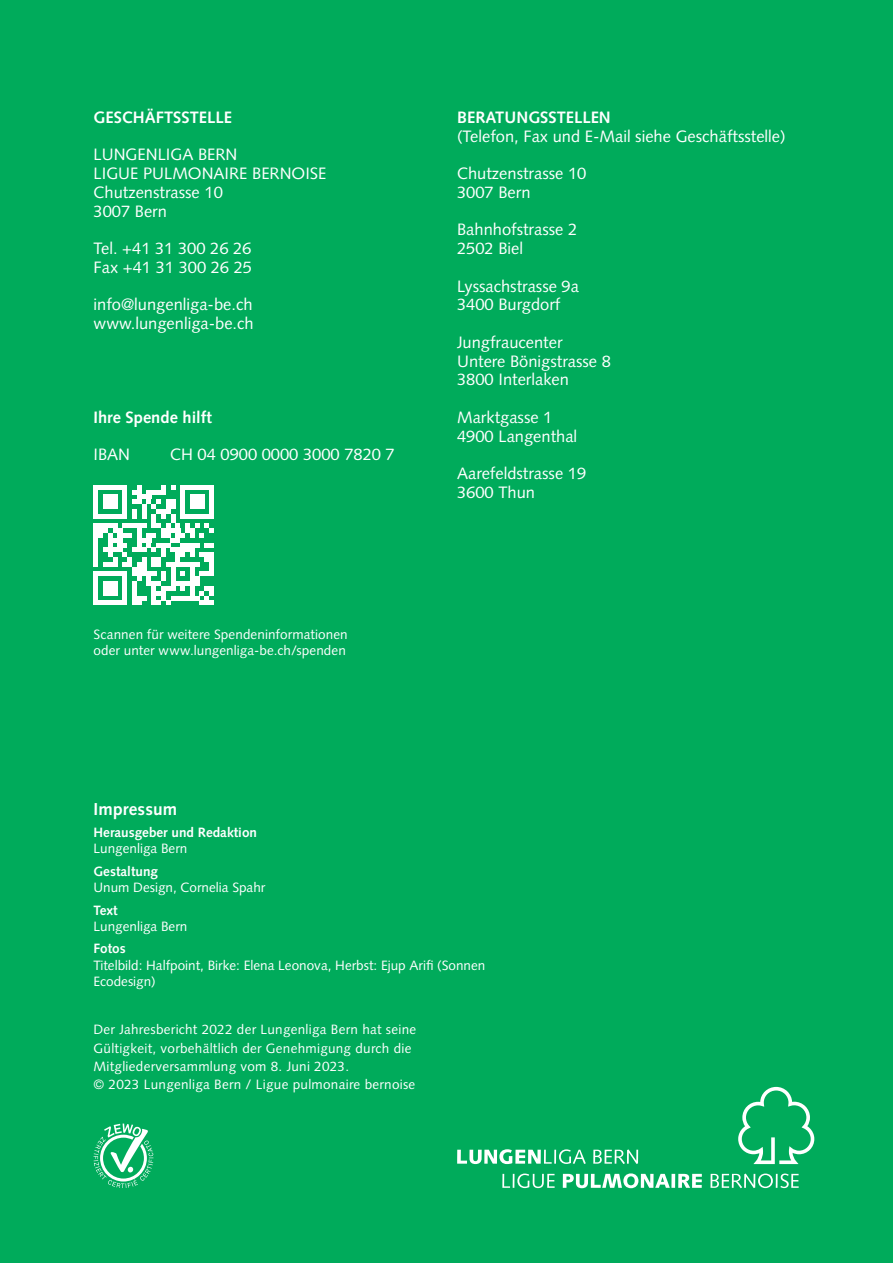
<style>
.page{position:relative;width:893px;height:1263px;background:#00ab5b}
.page>*{position:absolute;margin:0;border:0;box-sizing:border-box;transform-origin:0 0}
._4_head_copy_11_5pt{font:700 17.25px "Syntax LT Std";letter-spacing:.01em;color:#fff}
._4_copy_ohne_einzug{font:16.5px "Syntax LT Std";color:#fff}
._4_copy_ohne_einzug-2{font:700 16.5px "Syntax LT Std";color:#fff}
._4_head_copy_9_pt{font:13.5px "Syntax LT Std";letter-spacing:.02em;color:#fff}
._4_head_copy_9_pt-2{font:13.5px/16.2px "Syntax LT Std";color:#fff}
.Zitat{font:13.5px/16.2px "Syntax LT Std";letter-spacing:.005em;color:#fff}
._4_head_copy_9_pt-3{font:700 13.5px/16.2px "Syntax LT Std";color:#fff}
._4_copy_ohne_einzug-3{font:13.5px/16.2px "Syntax LT Std";color:#fff}
.s1{font-weight:400}
.s2{font-weight:700}
</style>
<div class="page">
<svg style="left:94px;top:1123px;width:59px;height:65px"></svg>
<svg style="left:457px;top:1149px;width:129px;height:15px"></svg>
<svg style="left:593px;top:1149px;width:45px;height:15px"></svg>
<svg style="left:738px;top:1087px;width:76px;height:77px"></svg>
<svg style="left:502px;top:1173px;width:53px;height:15px"></svg>
<svg style="left:563px;top:1173px;width:107px;height:15px"></svg>
<svg style="left:671px;top:1174px;width:4px;height:14px"></svg>
<svg style="left:678px;top:1174px;width:24px;height:14px"></svg>
<svg style="left:710px;top:1173px;width:89px;height:15px"></svg>
<div style="left:94px;top:523px;width:24px;height:5px;background:#fff"></div>
<div style="left:94px;top:528px;width:14px;height:5px;background:#fff"></div>
<div style="left:94px;top:533px;width:9px;height:5px;background:#fff"></div>
<div style="left:103px;top:547px;width:19px;height:5px;background:#fff"></div>
<svg style="left:94px;top:538px;width:4px;height:29px"></svg>
<div style="left:103px;top:562px;width:15px;height:5px;background:#fff"></div>
<div style="left:94px;top:485px;width:33px;height:5px;background:#fff"></div>
<svg style="left:94px;top:490px;width:4px;height:24px"></svg>
<hr style="left:94px;top:514px;width:33px;height:4px;background:#fff">
<div style="left:103px;top:494px;width:15px;height:15px;background:#fff"></div>
<div style="left:94px;top:571px;width:33px;height:5px;background:#fff"></div>
<svg style="left:94px;top:576px;width:4px;height:24px"></svg>
<svg style="left:108px;top:485px;width:106px;height:120px"></svg>
<div style="left:94px;top:600px;width:33px;height:5px;background:#fff"></div>
<div style="left:103px;top:581px;width:15px;height:15px;background:#fff"></div>
<p class="_4_copy_ohne_einzug-2" style="left:94px;top:108px;width:140px">GESCHÄFTSSTELLE</p>
<p class="_4_copy_ohne_einzug" style="left:94px;top:145px;width:145px">LUNGENLIGA BERN</p>
<p class="_4_copy_ohne_einzug" style="left:94px;top:164px;width:234px">LIGUE PULMONAIRE BERNOISE</p>
<p class="_4_copy_ohne_einzug" style="left:94px;top:182px;width:131px">Chutzenstrasse 10</p>
<p class="_4_copy_ohne_einzug" style="left:94px;top:201px;width:75px">3007 Bern</p>
<p class="_4_copy_ohne_einzug" style="left:94px;top:239px;width:159px">Tel. +41 31 300 26 26</p>
<p class="_4_copy_ohne_einzug" style="left:94px;top:257px;width:160px">Fax +41 31 300 26 25</p>
<p class="_4_copy_ohne_einzug" style="left:94px;top:295px;width:160px">info@lungenliga-be.ch</p>
<p class="_4_copy_ohne_einzug" style="left:94px;top:314px;width:162px">www.lungenliga-be.ch</p>
<p class="_4_copy_ohne_einzug-2" style="left:94px;top:408px;width:120px">Ihre Spende hilft</p>
<p class="_4_copy_ohne_einzug" style="left:94px;top:445px;width:38px">IBAN</p>
<p class="_4_copy_ohne_einzug" style="left:170px;top:445px;width:226px">CH 04 0900 0000 3000 7820 7</p>
<p class="Zitat" style="left:94px;top:626px;width:256px">Scannen für weitere Spendeninformationen oder unter www.lungenliga-be.ch/spenden</p>
<p class="_4_copy_ohne_einzug-2" style="left:457px;top:108px;width:155px">BERATUNGSSTELLEN</p>
<p class="_4_copy_ohne_einzug" style="left:457px;top:126px;width:330px">(Telefon, Fax und E-Mail siehe Geschäftsstelle)</p>
<p class="_4_copy_ohne_einzug" style="left:457px;top:164px;width:131px">Chutzenstrasse 10</p>
<p class="_4_copy_ohne_einzug" style="left:457px;top:182px;width:75px">3007 Bern</p>
<p class="_4_copy_ohne_einzug" style="left:457px;top:220px;width:122px">Bahnhofstrasse 2</p>
<p class="_4_copy_ohne_einzug" style="left:457px;top:239px;width:68px">2502 Biel</p>
<p class="_4_copy_ohne_einzug" style="left:457px;top:276px;width:123px">Lyssachstrasse 9a</p>
<p class="_4_copy_ohne_einzug" style="left:457px;top:295px;width:105px">3400 Burgdorf</p>
<p class="_4_copy_ohne_einzug" style="left:457px;top:332px;width:107px">Jungfraucenter</p>
<p class="_4_copy_ohne_einzug" style="left:457px;top:351px;width:155px">Untere Bönigstrasse 8</p>
<p class="_4_copy_ohne_einzug" style="left:457px;top:370px;width:113px">3800 Interlaken</p>
<p class="_4_copy_ohne_einzug" style="left:457px;top:407px;width:97px">Marktgasse 1</p>
<p class="_4_copy_ohne_einzug" style="left:457px;top:426px;width:122px">4900 Langenthal</p>
<p class="_4_copy_ohne_einzug" style="left:457px;top:464px;width:131px">Aarefeldstrasse 19</p>
<p class="_4_copy_ohne_einzug" style="left:457px;top:482px;width:79px">3600 Thun</p>
<p class="_4_head_copy_11_5pt" style="left:94px;top:799px;width:85px">Impressum</p>
<p class="_4_head_copy_9_pt-3" style="left:94px;top:824px;width:165px">Herausgeber und Redaktion<br><span class="s1">Lungenliga Bern</span></p>
<p class="_4_copy_ohne_einzug-3" style="left:94px;top:863px;width:173px"><span class="s2">Gestaltung<br></span>Unum Design, Cornelia Spahr</p>
<p class="_4_head_copy_9_pt-2" style="left:94px;top:902px;width:95px"><span class="s2">Text<br></span>Lungenliga Bern</p>
<p class="_4_head_copy_9_pt-2" style="left:94px;top:941px;width:393px"><span class="s2">Fotos<br></span>Titelbild: Halfpoint, Birke: Elena Leonova, Herbst: Ejup Arifi (Sonnen<br>Ecodesign)</p>
<p class="_4_head_copy_9_pt" style="left:94px;top:1022px;width:324px">Der Jahresbericht 2022 der Lungenliga Bern hat seine</p>
<p class="_4_head_copy_9_pt" style="left:94px;top:1040px;width:319px">Gültigkeit, vorbehältlich der Genehmigung durch die</p>
<p class="_4_head_copy_9_pt" style="left:94px;top:1058px;width:257px">Mitgliederversammlung vom 8. Juni 2023.</p>
<p class="_4_head_copy_9_pt" style="left:94px;top:1077px;width:323px">© 2023 Lungenliga Bern / Ligue pulmonaire bernoise</p>
</div>
